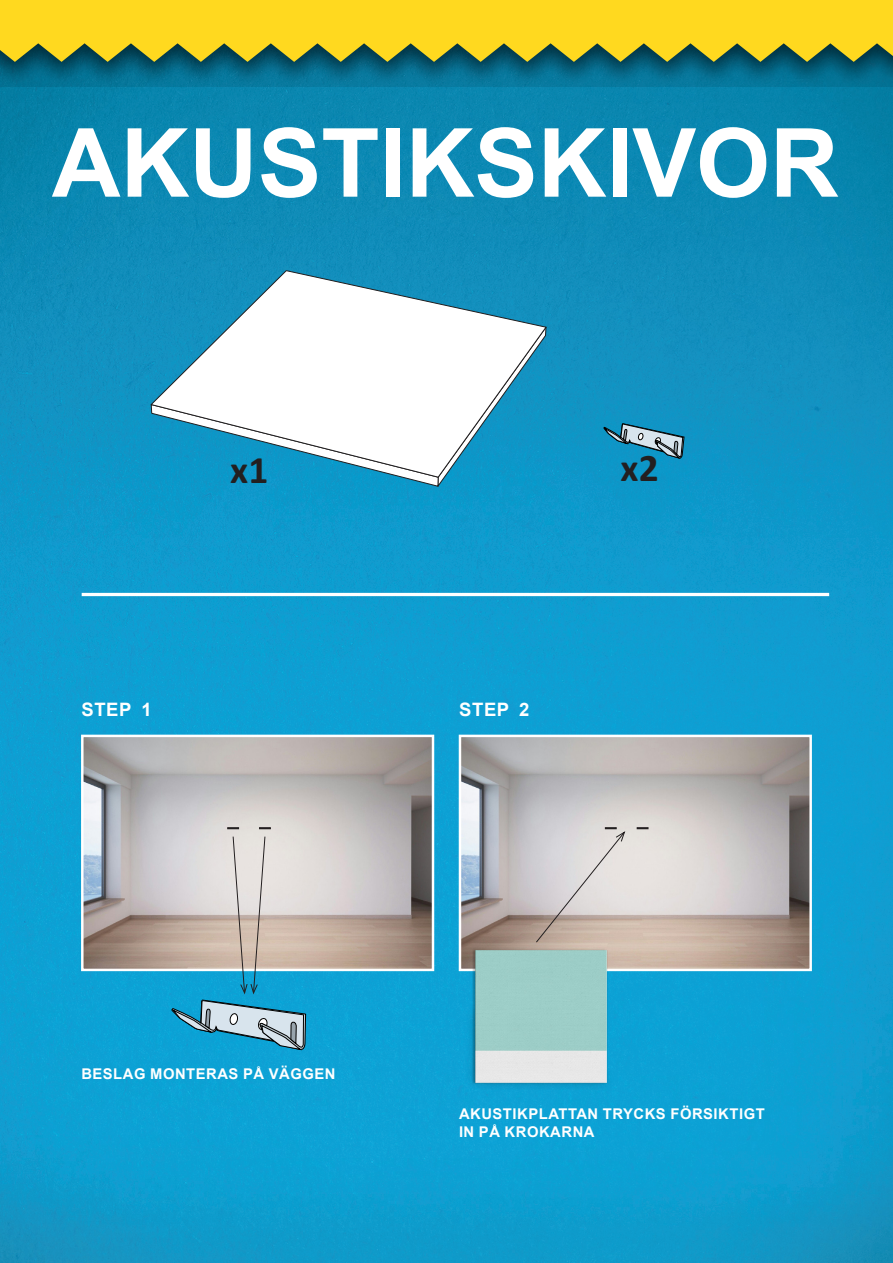
<style>
.page{position:relative;width:893px;height:1263px;background:#fff}
.page>*{position:absolute;margin:0;border:0;box-sizing:border-box;transform-origin:0 0}
.t1{font:700 95.4px "Arial";letter-spacing:-.005em;color:#fff}
.t2{font:700 39.3px "Calibri";color:#231f20}
.t3{font:700 18.45px "Arial";letter-spacing:.035em;color:#fff}
.t4{font:700 14.85px/17.7px "Arial";letter-spacing:.035em;color:#fff}
</style>
<div class="page">
<img style="left:0;top:87px;width:893px;height:1176px">
<svg style="left:0;top:62px;width:893px;height:25px"></svg>
<svg style="left:0;top:0;width:893px;height:62px;fill:#ffd91f"></svg>
<div style="left:151px;top:478px;width:396px;height:10px;background:#0c98ca"></div>
<svg style="left:151px;top:270px;width:396px;height:208px"></svg>
<hr style="left:82px;top:593px;width:747px;height:3px;background:#fff">
<svg style="left:604px;top:424px;width:80px;height:35px"></svg>
<img style="left:84px;top:738px;width:347px;height:230px">
<div style="left:81px;top:735px;width:353px;height:236px;border:2px solid #fff"></div>
<img style="left:462px;top:738px;width:347px;height:230px">
<div style="left:459px;top:735px;width:353px;height:236px;border:2px solid #fff"></div>
<svg style="left:227px;top:827px;width:12px;height:2px"></svg>
<svg style="left:259px;top:827px;width:12px;height:2px"></svg>
<svg style="left:637px;top:827px;width:11px;height:2px"></svg>
<img style="left:448px;top:940px;width:177px;height:149px">
<svg style="left:535px;top:827px;width:91px;height:116px"></svg>
<svg style="left:172px;top:836px;width:134px;height:215px"></svg>
<p class="t1" style="left:52px;top:96px;width:788px">AKUSTIKSKIVOR</p>
<p class="t2" style="left:230px;top:443px;width:40px">x1</p>
<p class="t2" style="left:620px;top:440px;width:40px">x2</p>
<p class="t3" style="left:81px;top:697px;width:72px">STEP 1</p>
<p class="t3" style="left:459px;top:697px;width:72px">STEP 2</p>
<p class="t4" style="left:81px;top:1065px;width:256px">BESLAG MONTERAS PÅ VÄGGEN</p>
<p class="t4" style="left:459px;top:1105px;width:307px">AKUSTIKPLATTAN TRYCKS FÖRSIKTIGT<br>IN PÅ KROKARNA</p>
</div>
